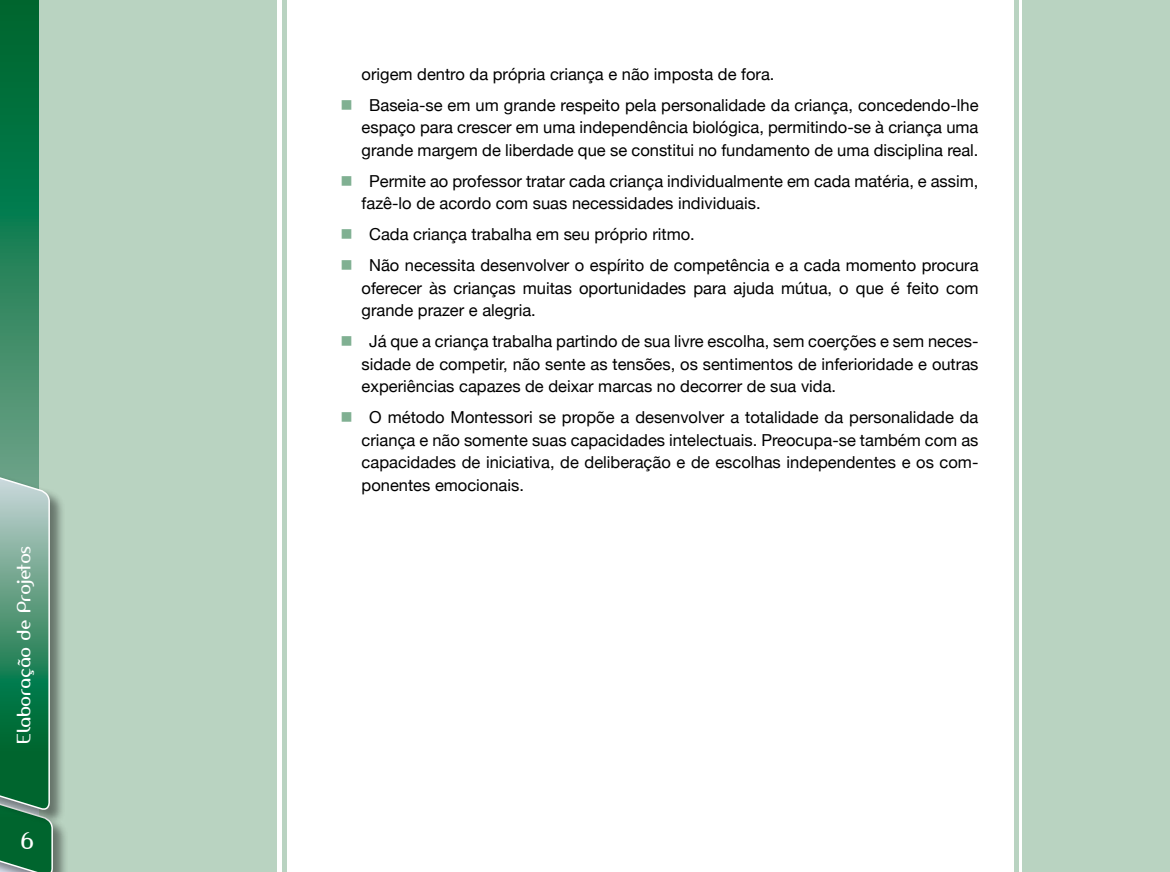
<style>
.page{position:relative;width:1170px;height:872px;background:#fff}
.page>*{position:absolute;margin:0;border:0;box-sizing:border-box;transform-origin:0 0}
.t1{font:22.5px "Amerika Sans";color:#fff}
.t2{font:18px "Amerika Sans";color:#fff}
.t3{font:16.5px/22.5px "Helvetica Neue";color:#000}
</style>
<div class="page">
<div style="left:1022px;top:0;width:147px;height:872px;background:#b9d3c1"></div>
<div style="left:1013px;top:0;width:5px;height:872px;background:#b9d3c1"></div>
<div style="left:0;top:0;width:276px;height:872px;background:#b9d3c1"></div>
<svg style="left:0;top:0;width:38px;height:472px;background:#228055"></svg>
<div style="left:0;top:799px;width:68px;height:73px;background:#000;opacity:.45"></div>
<div style="left:0;top:472px;width:65px;height:353px;background:#000;opacity:.45"></div>
<svg style="left:0;top:472px;width:54px;height:400px;background:#488e6c"></svg>
<div style="left:282px;top:0;width:5px;height:872px;background:#b9d3c1"></div>
<hr style="left:1169px;top:0;width:1px;height:872px;background:#b9d3c1">
<p class="t2" style="left:12px;top:743px;width:199px;rotate:-90deg">Elaboração de Projetos</p>
<h1 class="t1" style="left:20px;top:826px;width:15px">6</h1>
<p class="t3" style="left:369px;top:58px;width:610px;line-height:31px;text-indent:-8px">origem dentro da própria criança e não imposta de fora.<br>Baseia-se em um grande respeito pela personalidade da criança, concedendo-lhe</p>
<p class="t3" style="left:361px;top:116px;width:618px">espaço para crescer em uma independência biológica, permitindo-se à criança uma grande margem de liberdade que se constitui no fundamento de uma disciplina real.</p>
<p class="t3" style="left:361px;top:169px;width:618px;text-indent:8px">Permite ao professor tratar cada criança individualmente em cada matéria, e assim, fazê-lo de acordo com suas necessidades individuais.</p>
<p class="t3" style="left:369px;top:218px;width:610px;line-height:31px">Cada criança trabalha em seu próprio ritmo.<br>Não necessita desenvolver o espírito de competência e a cada momento procura</p>
<p class="t3" style="left:361px;top:276px;width:618px">oferecer às crianças muitas oportunidades para ajuda mútua, o que é feito com grande prazer e alegria.</p>
<p class="t3" style="left:361px;top:330px;width:618px;text-align:justify;text-indent:8px">Já que a criança trabalha partindo de sua livre escolha, sem coerções e sem neces&shy;sidade de competir, não sente as tensões, os sentimentos de inferioridade e outras experiências capazes de deixar marcas no decorrer de sua vida.</p>
<p class="t3" style="left:361px;top:406px;width:618px;text-align:justify;text-indent:8px">O método Montessori se propõe a desenvolver a totalidade da personalidade da criança e não somente suas capacidades intelectuais. Preocupa-se também com as capacidades de iniciativa, de deliberação e de escolhas independentes e os com&shy;ponentes emocionais.</p>
</div>
